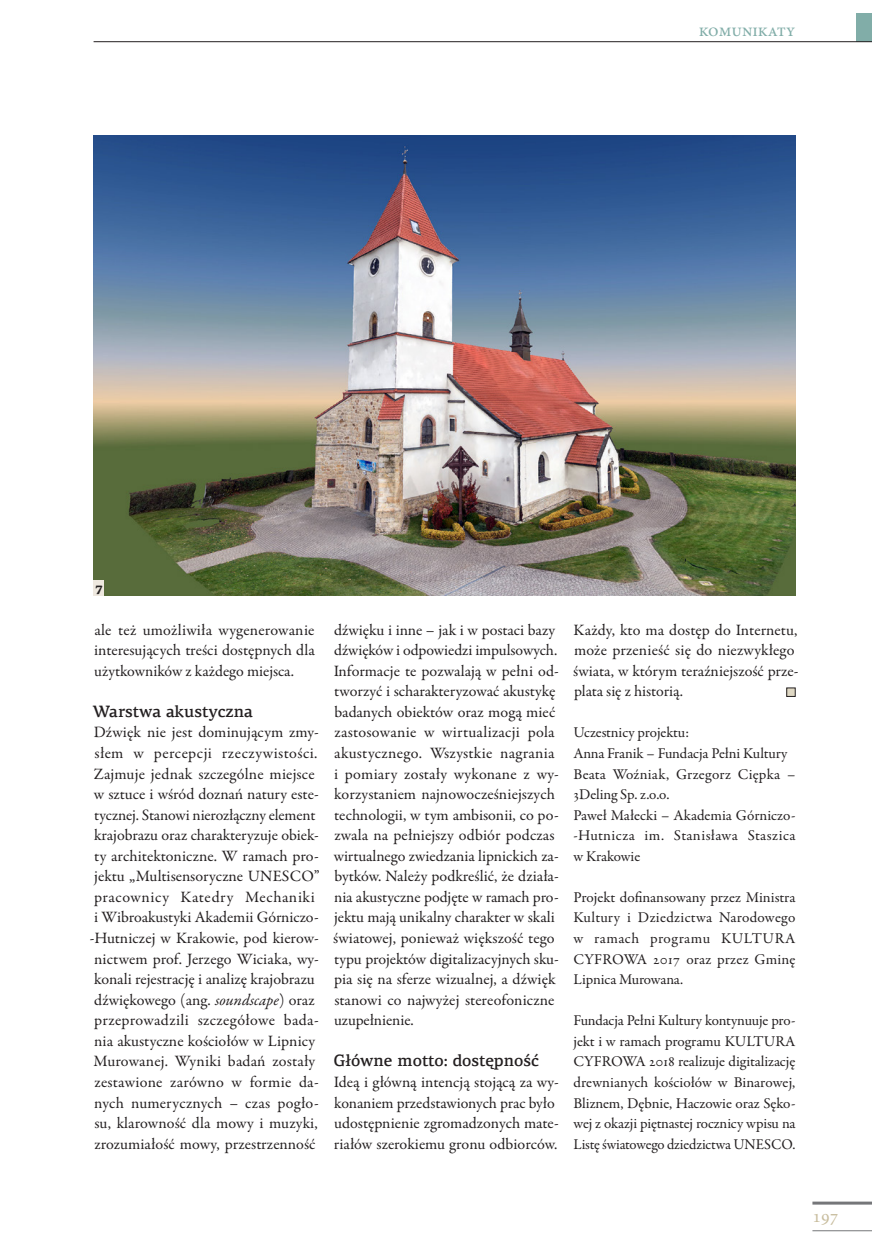
<style>
.page{position:relative;width:872px;height:1255px;background:#fff}
.page>*{position:absolute;margin:0;border:0;box-sizing:border-box;transform-origin:0 0}
.t1{font:18px "Minion Pro";color:#81ada8}
.t2{font:18px "Minion Pro";color:#c8bd9e}
.t3{font:500 16.5px "PF Agora Serif Pro";color:#231f20}
.t4{font:15.9px/20.5px "Garamond Premr Pro";letter-spacing:.005em;color:#231f20}
.t5{font:15px/20.5px "Garamond Premr Pro";color:#231f20;text-align:justify}
.t6{font:15px "Garamond Premr Pro";letter-spacing:-.035em;color:#231f20}
.t7{font:900 12.75px "PF Agora Serif Pro";color:#231f20}
.s1{font-style:italic}
</style>
<div class="page">
<div style="left:856px;top:13px;width:16px;height:29px;background:#81ada8"></div>
<hr style="left:812px;top:1201px;width:60px;height:3px;background:#757679">
<hr style="left:812px;top:1230px;width:60px;height:1px;background:#757679">
<hr style="left:94px;top:41px;width:778px;height:1px;background:#231f20">
<div style="left:786px;top:688px;width:9px;height:8px;background:#dfd8c4"></div>
<img style="left:94px;top:135px;width:701px;height:460px">
<div style="left:94px;top:580px;width:10px;height:15px;background:#eee8df"></div>
<p class="t1" style="left:698px;top:18px;width:98px">komunikaty</p>
<p class="t7" style="left:95px;top:579px;width:9px">7</p>
<p class="t4" style="left:94px;top:619px;width:222px;text-align:justify">ale też umożliwiła wygenerowanie interesujących treści dostępnych dla użytkowników z każdego miejsca.</p>
<p class="t3" style="left:93px;top:701px;width:161px">Warstwa akustyczna</p>
<p class="t4" style="left:90px;top:722px;width:231px">Dźwięk nie jest dominującym zmy&shy;słem w percepcji rzeczywistości.<br>Zajmuje jednak szczególne miejsce w sztuce i wśród doznań natury este&shy;tycznej. Stanowi nierozłączny element krajobrazu oraz charakteryzuje obiek&shy;ty architektoniczne. W ramach pro&shy;jektu „Multisensoryczne UNESCO” pracownicy Katedry Mechaniki<br>i Wibroakustyki Akademii Górniczo--Hutniczej w Krakowie, pod kierow&shy;nictwem prof. Jerzego Wiciaka, wy&shy;konali rejestrację i analizę krajobrazu dźwiękowego (ang. <span class="s1">soundscape</span>) oraz przeprowadzili szczegółowe bada&shy;nia akustyczne kościołów w Lipnicy Murowanej. Wyniki badań zostały zestawione zarówno w formie da&shy;nych numerycznych – czas pogło&shy;su, klarowność dla mowy i muzyki, zrozumiałość mowy, przestrzenność</p>
<p class="t4" style="left:333px;top:619px;width:227px">dźwięku i inne – jak i w postaci bazy dźwięków i odpowiedzi impulsowych.<br>Informacje te pozwalają w pełni od&shy;tworzyć i scharakteryzować akustykę badanych obiektów oraz mogą mieć zastosowanie w wirtualizacji pola akustycznego. Wszystkie nagrania i pomiary zostały wykonane z wy&shy;korzystaniem najnowocześniejszych technologii, w tym ambisonii, co po&shy;zwala na pełniejszy odbiór podczas wirtualnego zwiedzania lipnickich za&shy;bytków. Należy podkreślić, że działa&shy;nia akustyczne podjęte w ramach pro&shy;jektu mają unikalny charakter w skali światowej, ponieważ większość tego typu projektów digitalizacyjnych sku&shy;pia się na sferze wizualnej, a dźwięk stanowi co najwyżej stereofoniczne uzupełnienie.</p>
<p class="t3" style="left:333px;top:1050px;width:207px">Główne motto: dostępność</p>
<p class="t4" style="left:334px;top:1071px;width:226px">Ideą i główną intencją stojącą za wy&shy;konaniem przedstawionych prac było udostępnienie zgromadzonych mate&shy;riałów szerokiemu gronu odbiorców.</p>
<p class="t4" style="left:573px;top:619px;width:227px">Każdy, kto ma dostęp do Internetu, może przenieść się do niezwykłego świata, w którym teraźniejszość prze&shy;plata się z historią.</p>
<p class="t5" style="left:573px;top:722px;width:117px">Uczestnicy projektu:</p>
<p class="t6" style="left:573px;top:744px;width:216px">Anna Franik – Fundacja Pełni Kultury</p>
<p class="t5" style="left:573px;top:763px;width:223px">Beata Woźniak, Grzegorz Ciępka –<br>3Deling Sp. z.o.o.</p>
<p class="t5" style="left:573px;top:805px;width:223px">Paweł Małecki – Akademia Górniczo--Hutnicza im. Stanisława Staszica w Krakowie</p>
<p class="t5" style="left:573px;top:887px;width:223px">Projekt dofinansowany przez Ministra Kultury i Dziedzictwa Narodowego w ramach programu KULTURA CYFROWA 2017 oraz przez Gminę Lipnica Murowana.</p>
<p class="t5" style="left:573px;top:1010px;width:223px">Fundacja Pełni Kultury kontynuuje pro&shy;jekt i w ramach programu KULTURA CYFROWA 2018 realizuje digitalizację drewnianych kościołów w Binarowej, Bliznem, Dębnie, Haczowie oraz Sęko&shy;wej z okazji piętnastej rocznicy wpisu na Listę światowego dziedzictwa UNESCO.</p>
<p class="t2" style="left:812px;top:1203px;width:28px">197</p>
</div>
